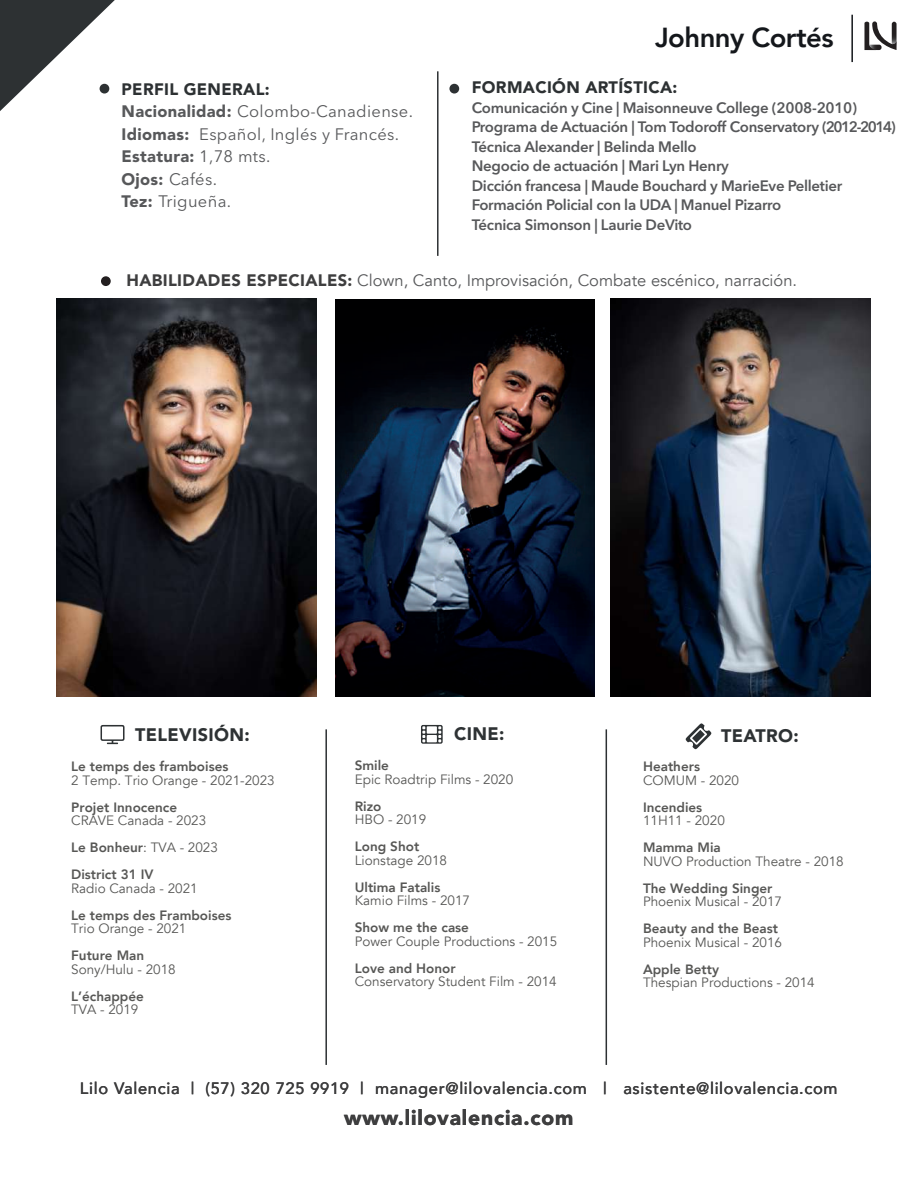
<style>
.page{position:relative;width:918px;height:1188px;background:#fff}
.page>*{position:absolute;margin:0;border:0;box-sizing:border-box;transform-origin:0 0}
.t1{font:800 27.45px "Avenir";letter-spacing:-.02em;color:#14171b}
.t2{font:900 21px "Avenir";letter-spacing:.04em;color:#3e3e3f}
.t3{font:900 18px "Avenir";letter-spacing:.02em;color:#2e3234}
.t4{font:16.5px/22.5px "Avenir Next LT Pro";letter-spacing:.02em;color:#57585a}
.t5{font:500 16.5px "Avenir";letter-spacing:.04em;color:#3e3e3f}
.t6{font:16.5px "Avenir";color:#57585a}
.t7{font:900 16.5px "Avenir";letter-spacing:.02em;color:#2d3133}
.t8{font:900 16.5px "Avenir";letter-spacing:.02em;color:#57585a}
.t9{font:600 15px/19.5px "Avenir Next LT Pro";letter-spacing:-.02em;color:#57585a}
.t10{font:13.5px/27px "Avenir";color:#575755}
.t11{font:800 13.5px "Avenir";color:#575755}
.s1{font-family:"Avenir";font-weight:900}
.s2{font-family:"Avenir Next LT Pro";font-weight:400}
.s3{font-weight:900;color:#3e3e3f}
.s4{font-weight:800}
</style>
<div class="page">
<svg style="left:0;top:0;width:115px;height:111px"></svg>
<img style="left:56px;top:299px;width:260px;height:398px">
<img style="left:335px;top:299px;width:260px;height:398px">
<img style="left:611px;top:299px;width:260px;height:398px">
<hr style="left:606px;top:729px;width:1px;height:336px;background:#2d3133">
<hr style="left:325px;top:729px;width:2px;height:336px;background:#2d3133">
<svg style="left:864px;top:21px;width:33px;height:29px"></svg>
<hr style="left:851px;top:15px;width:2px;height:47px;background:#14171b">
<hr style="left:437px;top:71px;width:2px;height:185px;background:#2d3133">
<div style="left:100px;top:84px;width:9px;height:10px;background:#2d3133;border-radius:50%"></div>
<div style="left:449px;top:84px;width:10px;height:10px;background:#2d3133;border-radius:50%"></div>
<div style="left:101px;top:276px;width:10px;height:10px;background:#231f20;border-radius:50%"></div>
<svg style="left:101px;top:725px;width:24px;height:19px"></svg>
<svg style="left:421px;top:725px;width:22px;height:19px"></svg>
<svg style="left:685px;top:723px;width:27px;height:27px"></svg>
<svg style="left:692px;top:730px;width:13px;height:13px"></svg>
<p class="t7" style="left:122px;top:79px;width:150px">PERFIL GENERAL:</p>
<p class="t4" style="left:122px;top:100px;width:293px"><span class="s1">Nacionalidad:</span> Colombo-Canadiense.<br><span class="s1">Idiomas:</span> Español, Inglés y Francés.</p>
<p class="t8" style="left:122px;top:146px;width:150px">Estatura: <span class="s2">1,78 mts.</span></p>
<p class="t4" style="left:122px;top:168px;width:111px"><span class="s1">Ojos:</span> Cafés.<br><span class="s1">Tez:</span> Trigueña.</p>
<h1 class="t1" style="left:655px;top:16px;width:180px">Johnny Cortés</h1>
<p class="t7" style="left:472px;top:78px;width:207px">FORMACIÓN ARTÍSTICA:</p>
<p class="t9" style="left:472px;top:98px;width:426px">Comunicación y Cine | Maisonneuve College (2008-2010)<br>Programa de Actuación | Tom Todoroff Conservatory (2012-2014)<br>Técnica Alexander | Belinda Mello<br>Negocio de actuación | Mari Lyn Henry<br>Dicción francesa | Maude Bouchard y MarieEve Pelletier Formación Policial con la UDA | Manuel Pizarro<br>Técnica Simonson | Laurie DeVito</p>
<p class="t6" style="left:126px;top:271px;width:672px"><span class="s3">HABILIDADES ESPECIALES:</span> Clown, Canto, Improvisación, Combate escénico, narración.</p>
<h3 class="t3" style="left:135px;top:724px;width:116px">TELEVISIÓN:</h3>
<h3 class="t3" style="left:454px;top:723px;width:52px">CINE:</h3>
<h3 class="t3" style="left:721px;top:725px;width:79px">TEATRO:</h3>
<p class="t11" style="left:71px;top:756px;width:159px">Le temps des framboises</p>
<p class="t10" style="left:71px;top:767px;width:205px">2 Temp. Trio Orange - 2021-2023</p>
<p class="t11" style="left:71px;top:797px;width:107px">Projet Innocence</p>
<p class="t10" style="left:71px;top:807px;width:148px">CRAVE Canada - 2023<br><span class="s4">Le Bonheur</span>: TVA - 2023<br><span class="s4">District 31 IV</span></p>
<p class="t10" style="left:71px;top:875px;width:128px">Radio Canada - 2021</p>
<p class="t11" style="left:71px;top:905px;width:162px">Le temps des Framboises</p>
<p class="t10" style="left:71px;top:915px;width:117px">Trio Orange - 2021</p>
<p class="t11" style="left:71px;top:945px;width:74px">Future Man</p>
<p class="t10" style="left:71px;top:956px;width:106px">Sony/Hulu - 2018</p>
<p class="t11" style="left:71px;top:986px;width:74px">L’échappée</p>
<p class="t10" style="left:71px;top:996px;width:69px">TVA - 2019</p>
<p class="t11" style="left:355px;top:755px;width:36px">Smile</p>
<p class="t10" style="left:355px;top:766px;width:160px">Epic Roadtrip Films - 2020</p>
<p class="t11" style="left:355px;top:796px;width:28px">Rizo</p>
<p class="t10" style="left:355px;top:806px;width:73px">HBO - 2019</p>
<p class="t11" style="left:355px;top:836px;width:66px">Long Shot</p>
<p class="t10" style="left:355px;top:847px;width:94px">Lionstage 2018</p>
<p class="t11" style="left:355px;top:877px;width:87px">Ultima Fatalis</p>
<p class="t10" style="left:355px;top:887px;width:117px">Kamio Films - 2017</p>
<p class="t11" style="left:355px;top:917px;width:116px">Show me the case</p>
<p class="t10" style="left:355px;top:928px;width:204px">Power Couple Productions - 2015</p>
<p class="t11" style="left:355px;top:958px;width:102px">Love and Honor</p>
<p class="t10" style="left:355px;top:968px;width:204px">Conservatory Student Film - 2014</p>
<p class="t11" style="left:643px;top:756px;width:58px">Heathers</p>
<p class="t10" style="left:643px;top:767px;width:98px">COMUM - 2020</p>
<p class="t11" style="left:643px;top:796px;width:61px">Incendies</p>
<p class="t10" style="left:643px;top:807px;width:83px">11H11 - 2020</p>
<p class="t11" style="left:643px;top:837px;width:79px">Mamma Mia</p>
<p class="t10" style="left:643px;top:848px;width:202px">NUVO Production Theatre - 2018</p>
<p class="t11" style="left:643px;top:877px;width:131px">The Wedding Singer</p>
<p class="t10" style="left:643px;top:888px;width:141px">Phoenix Musical - 2017</p>
<p class="t11" style="left:643px;top:918px;width:136px">Beauty and the Beast</p>
<p class="t10" style="left:643px;top:929px;width:141px">Phoenix Musical - 2016</p>
<p class="t11" style="left:643px;top:958px;width:78px">Apple Betty</p>
<p class="t10" style="left:643px;top:969px;width:173px">Thespian Productions - 2014</p>
<p class="t5" style="left:80px;top:1074px;width:759px">Lilo Valencia | (57) 320 725 9919 | manager@lilovalencia.com | asistente@lilovalencia.com</p>
<h2 class="t2" style="left:344px;top:1105px;width:231px">www.lilovalencia.com</h2>
</div>
